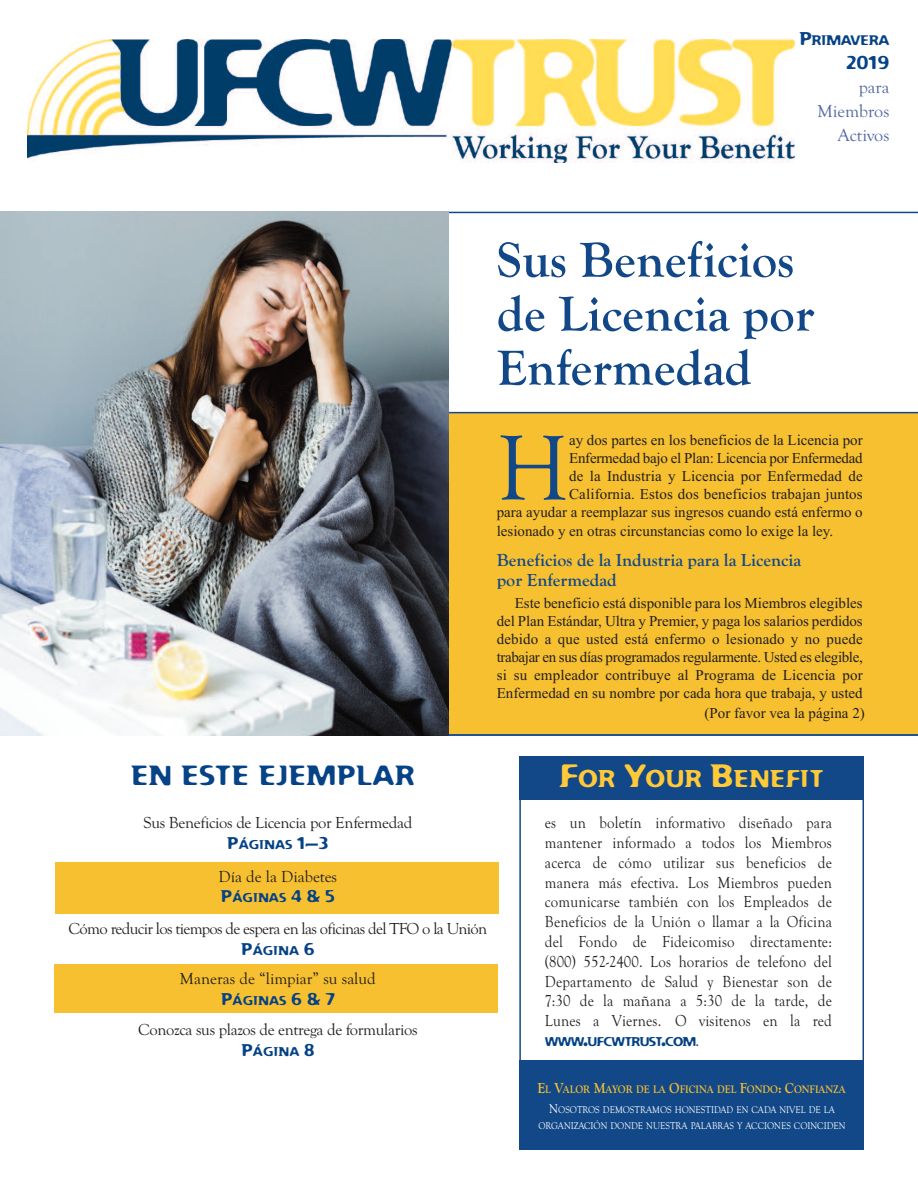
<style>
.page{position:relative;width:918px;height:1188px;background:#fff}
.page>*{position:absolute;margin:0;border:0;box-sizing:border-box;transform-origin:0 0}
.t1{font:94.5px "Goudy Old Style T";color:#124888}
.t2{font:700 51px/54px "Goudy Old Style T";color:#124888}
.t3{font:27px "Flexure";color:#054286}
.t4{font:23.7px "Flexure";color:#ffc938}
.t5{font:700 18px/20.1px "Goudy Old Style T";color:#124888}
.t6{font:18px/24px "Goudy Old Style T";color:#5167a1;text-align:right}
.t7{font:18px "Flexure";color:#054286}
.t8{font:16.5px/19.8px "Goudy Old Style T";letter-spacing:-.02em;color:#231f20;text-align:justify;scale:.9 1}
.t9{font:16.5px "Goudy Old Style T";letter-spacing:-.02em;color:#231f20}
.t10{font:16.5px "Goudy Old Style T";letter-spacing:-.04em;color:#231f20}
.t11{font:16.5px "Goudy Old Style T";color:#231f20}
.t12{font:15px/18px "Times New Roman";color:#231f20;text-align:justify}
.t13{font:13.5px "Flexure";letter-spacing:-.035em;color:#054286}
.t14{font:12.3px "Flexure";color:#054286}
.t15{font:12.3px "Flexure";letter-spacing:-.07em;color:#054286}
.t16{font:700 11.25px "Goudy Old Style T";color:#f7c030;scale:.9 1}
.t17{font:10.2px/16.5px "Goudy Old Style T";color:#fff;text-align:center;scale:.9 1}
.s1{font-size:18px}
.s2{font-size:16.5px}
.s3{font-size:31.5px}
.s4{font-family:"Goudy Old Style T";font-size:16.5px;color:#231f20}
.s5{font-size:15px}
.s6{font-size:13.5px}
</style>
<div class="page">
<img style="left:27px;top:39px;width:767px;height:124px">
<div style="left:519px;top:756px;width:345px;height:43px;background:#124888"></div>
<div style="left:519px;top:1060px;width:345px;height:89px;background:#124888"></div>
<div style="left:55px;top:862px;width:444px;height:52px;background:#f7c030"></div>
<div style="left:54px;top:964px;width:444px;height:48px;background:#f7c030"></div>
<svg style="left:448px;top:212px;width:470px;height:200px"></svg>
<div style="left:448px;top:412px;width:470px;height:324px;background:#f7c030"></div>
<img style="left:0;top:212px;width:448px;height:524px">
<p class="t13" style="left:799px;top:32px;width:92px"><span class="s1">P</span>RIMAVERA</p>
<p class="t7" style="left:846px;top:52px;width:45px">2019</p>
<p class="t6" style="left:817px;top:74px;width:74px">para<br>Miembros<br>Activos</p>
<h2 class="t2" style="left:497px;top:232px;width:319px">Sus Beneficios de Licencia por<br>Enfermedad</h2>
<h1 class="t1" style="left:497px;top:411px;width:74px">H</h1>
<p class="t12" style="left:569px;top:431px;width:295px">ay dos partes en los beneficios de la Licencia por</p>
<p class="t12" style="left:569px;top:449px;width:295px">Enfermedad bajo el Plan: Licencia por Enfermedad</p>
<p class="t12" style="left:569px;top:467px;width:295px">de la Industria y Licencia por Enfermedad de</p>
<p class="t12" style="left:569px;top:485px;width:295px">California. Estos dos beneficios trabajan juntos</p>
<p class="t12" style="left:497px;top:503px;width:367px">para ayudar a reemplazar sus ingresos cuando está enfermo o</p>
<p class="t12" style="left:497px;top:522px;width:338px">lesionado y en otras circunstancias como lo exige la ley.</p>
<p class="t5" style="left:497px;top:549px;width:306px">Beneficios de la Industria para la Licencia por Enfermedad</p>
<p class="t12" style="left:497px;top:594px;width:368px;text-indent:18px">Este beneficio está disponible para los Miembros elegibles del Plan Estándar, Ultra y Premier, y paga los salarios perdidos debido a que usted está enfermo o lesionado y no puede trabajar en sus días programados regularmente. Usted es elegible, si su empleador contribuye al Programa de Licencia por Enfermedad en su nombre por cada hora que trabaja, y usted</p>
<p class="t12" style="left:704px;top:704px;width:162px">(Por favor vea la página 2)</p>
<h3 class="t3" style="left:131px;top:760px;width:286px">EN ESTE EJEMPLAR</h3>
<p class="t9" style="left:143px;top:813px;width:270px">Sus Beneficios de Licencia por Enfermedad</p>
<p class="t14" style="left:227px;top:837px;width:104px"><span class="s2">P</span>ÁGINAS <span class="s2">1–3</span></p>
<p class="t11" style="left:219px;top:866px;width:120px">Día de la Diabetes</p>
<p class="t14" style="left:221px;top:891px;width:116px"><span class="s2">P</span>ÁGINAS <span class="s2">4 &amp; 5</span></p>
<p class="t10" style="left:69px;top:919px;width:420px">Cómo reducir los tiempos de espera en las oficinas del TFO o la Unión</p>
<p class="t14" style="left:241px;top:943px;width:76px"><span class="s2">P</span>ÁGINA <span class="s2">6</span></p>
<p class="t11" style="left:180px;top:969px;width:197px">Maneras de “limpiar” su salud</p>
<p class="t14" style="left:221px;top:993px;width:116px"><span class="s2">P</span>ÁGINAS <span class="s2">6 &amp; 7</span></p>
<p class="t9" style="left:138px;top:1020px;width:281px">Conozca sus plazos de entrega de formularios</p>
<p class="t14" style="left:241px;top:1044px;width:75px"><span class="s2">P</span>ÁGINA <span class="s2">8</span></p>
<h3 class="t4" style="left:559px;top:765px;width:267px"><span class="s3">F</span>OR <span class="s3">Y</span>OUR <span class="s3">B</span>ENEFIT</h3>
<p class="t8" style="left:545px;top:813px;width:320px">es un boletín informativo diseñado para mantener informado a todos los Miembros acerca de cómo utilizar sus beneficios de manera más efectiva. Los Miembros pueden comunicarse también con los Empleados de Beneficios de la Unión o llamar a la Oficina del Fondo de Fideicomiso directamente: (800) 552-2400. Los horarios de telefono del Departamento de Salud y Bienestar son de 7:30 de la mañana a 5:30 de la tarde, de Lunes a Viernes. O visitenos en la red</p>
<p class="t15" style="left:545px;top:1035px;width:156px">WWW<span class="s2">.</span>UFCWTRUST<span class="s2">.</span>COM<span class="s4">.</span></p>
<p class="t16" style="left:537px;top:1083px;width:344px"><span class="s5">E</span>L <span class="s5">V</span>ALOR <span class="s5">M</span>AYOR DE LA <span class="s5">O</span>FICINA DEL <span class="s5">F</span>ONDO<span class="s5">: C</span>ONFIANZA</p>
<p class="t17" style="left:539px;top:1101px;width:343px"><span class="s6">N</span>OSOTROS DEMOSTRAMOS HONESTIDAD EN CADA NIVEL DE LA<br>ORGANIZACIÓN DONDE NUESTRA PALABRAS Y ACCIONES COINCIDEN</p>
</div>
